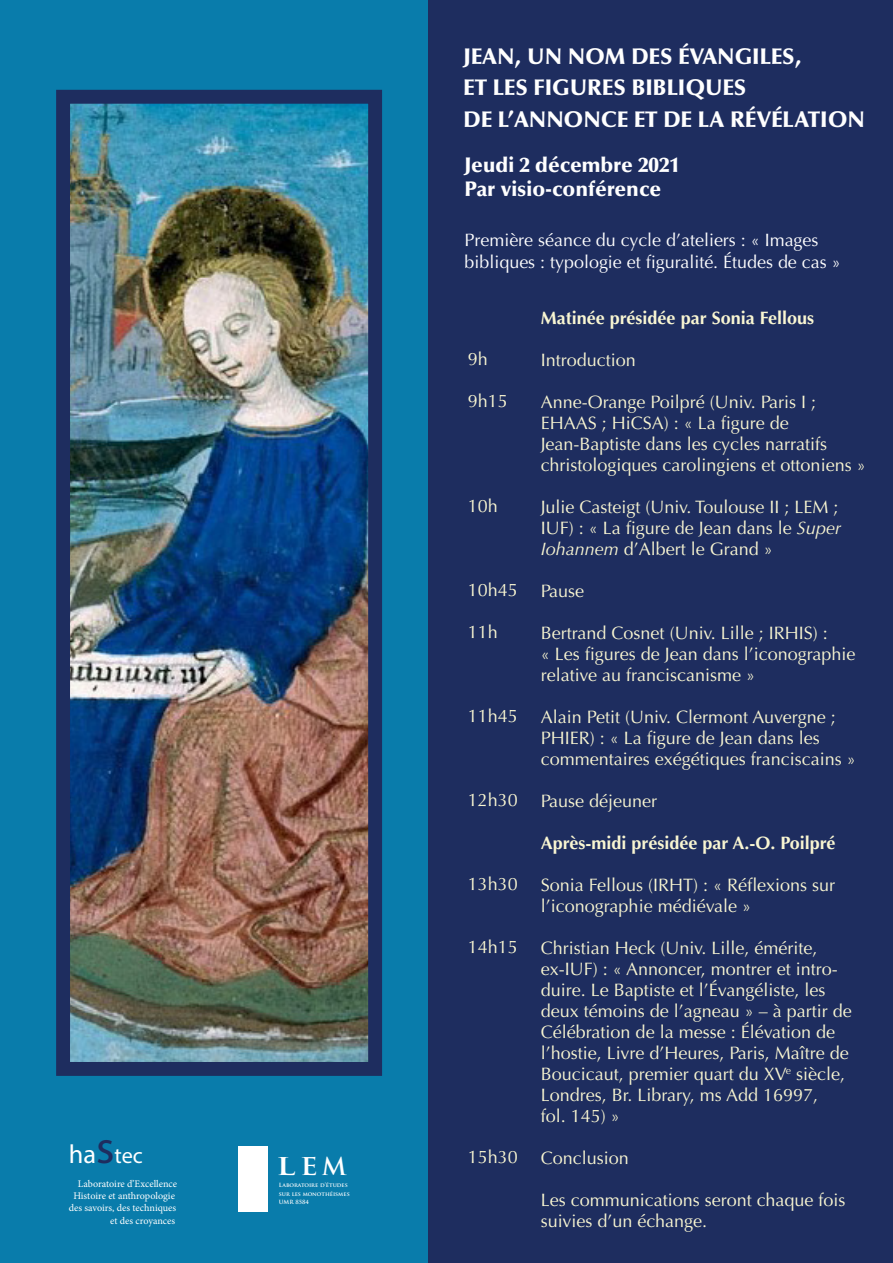
<style>
.page{position:relative;width:893px;height:1263px;background:#fff}
.page>*{position:absolute;margin:0;border:0;box-sizing:border-box;transform-origin:0 0}
.t1{font:700 23.85px "Trajan Pro";color:#fff;scale:1.34 1}
.t2{font:900 22.5px/31.5px "Optima LT Std";color:#fff}
.t3{font:22.35px "Myriad Pro";color:#fff}
.t4{font:900 21px "Optima LT Std";color:#fff}
.t5{font:18px/21px "Optima LT Std";color:#f9f6d2}
.t6{font:700 18px "Optima LT Std";color:#f9f6d2}
.t7{font:17.85px/22.2px "Optima LT Std";color:#fff}
.t8{font:10.2px "Minion Pro";color:#fff}
.t9{font:700 5.55px "Trajan Pro";color:#fff}
.s1{font-size:26.25px}
.s2{font-size:46.5px;color:#1e2d5f}
.s3{font-style:italic}
</style>
<div class="page">
<div style="left:425px;top:0;width:468px;height:1263px;background:#1e2d5f"></div>
<div style="left:0;top:0;width:427px;height:1263px;background:#097cab"></div>
<img style="left:71px;top:105px;width:296px;height:956px">
<div style="left:56px;top:90px;width:326px;height:986px;border:14px solid #1e2d5f"></div>
<div style="left:238px;top:1146px;width:30px;height:66px;background:#fff"></div>
<p class="t2" style="left:463px;top:41px;width:340px">JEAN, UN NOM DES ÉVANGILES,</p>
<p class="t2" style="left:463px;top:72px;width:403px">ET LES FIGURES BIBLIQUES<br>DE L’ANNONCE ET DE LA RÉVÉLATION</p>
<p class="t4" style="left:465px;top:152px;width:217px">Jeudi 2 décembre 2021</p>
<p class="t4" style="left:465px;top:176px;width:198px">Par visio-conférence</p>
<p class="t7" style="left:465px;top:229px;width:378px">Première séance du cycle d’ateliers : « Images bibliques : typologie et figuralité. Études de cas »</p>
<p class="t5" style="left:468px;top:349px;width:22px">9h</p>
<p class="t5" style="left:468px;top:391px;width:42px">9h15</p>
<p class="t5" style="left:468px;top:496px;width:32px">10h</p>
<p class="t5" style="left:468px;top:580px;width:52px">10h45</p>
<p class="t5" style="left:468px;top:622px;width:32px">11h</p>
<p class="t5" style="left:468px;top:706px;width:52px">11h45</p>
<p class="t5" style="left:468px;top:790px;width:52px">12h30</p>
<p class="t5" style="left:468px;top:874px;width:52px">13h30</p>
<p class="t5" style="left:468px;top:937px;width:52px">14h15</p>
<p class="t3" style="left:69px;top:1141px;width:76px"><span class="s1">ha</span><span class="s2">s</span>tec</p>
<p class="t5" style="left:468px;top:1147px;width:52px">15h30</p>
<p class="t8" style="left:78px;top:1177px;width:101px">Laboratoire d’Excellence</p>
<p class="t8" style="left:73px;top:1189px;width:103px">Histoire et anthropologie</p>
<p class="t8" style="left:69px;top:1201px;width:109px">des savoirs, des techniques</p>
<p class="t8" style="left:110px;top:1213px;width:67px">et des croyances</p>
<p class="t1" style="left:276px;top:1151px;width:54px">LEM</p>
<p class="t9" style="left:279px;top:1182px;width:70px">Laboratoire d’études</p>
<p class="t9" style="left:279px;top:1190px;width:72px">sur les monothéismes</p>
<p class="t9" style="left:279px;top:1198px;width:31px">UMR 8584</p>
<p class="t6" style="left:541px;top:307px;width:275px">Matinée présidée par Sonia Fellous</p>
<p class="t5" style="left:541px;top:350px;width:97px">Introduction</p>
<p class="t5" style="left:541px;top:392px;width:326px">Anne-Orange Poilpré (Univ. Paris I ; EHAAS ; HiCSA) : « La figure de Jean-Baptiste dans les cycles narratifs christologiques carolingiens et ottoniens »</p>
<p class="t5" style="left:541px;top:497px;width:302px">Julie Casteigt (Univ. Toulouse II ; LEM ;<br>IUF) : « La figure de Jean dans le <span class="s3">Super<br>Iohannem</span> d’Albert le Grand »</p>
<p class="t5" style="left:541px;top:581px;width:45px">Pause</p>
<p class="t5" style="left:541px;top:623px;width:316px">Bertrand Cosnet (Univ. Lille ; IRHIS) :<br>« Les figures de Jean dans l’iconographie relative au franciscanisme »</p>
<p class="t5" style="left:541px;top:707px;width:316px">Alain Petit (Univ. Clermont Auvergne ;<br>PHIER) : « La figure de Jean dans les commentaires exégétiques franciscains »</p>
<p class="t5" style="left:541px;top:791px;width:118px">Pause déjeuner</p>
<p class="t6" style="left:541px;top:832px;width:296px">Après-midi présidée par A.-O. Poilpré</p>
<p class="t5" style="left:541px;top:875px;width:296px">Sonia Fellous (IRHT) : « Réflexions sur l’iconographie médiévale »</p>
<p class="t5" style="left:541px;top:938px;width:313px">Christian Heck (Univ. Lille, émérite, ex-IUF) : « Annoncer, montrer et intro&shy;duire. Le Baptiste et l’Évangéliste, les deux témoins de l’agneau » – à partir de Célébration de la messe : Élévation de l’hostie, Livre d’Heures, Paris, Maître de Boucicaut, premier quart du XV<sup>e</sup> siècle, Londres, Br. Library, ms Add 16997,<br>fol. 145) »</p>
<p class="t5" style="left:541px;top:1148px;width:90px">Conclusion</p>
<p class="t5" style="left:541px;top:1190px;width:306px">Les communications seront chaque fois suivies d’un échange.</p>
</div>
